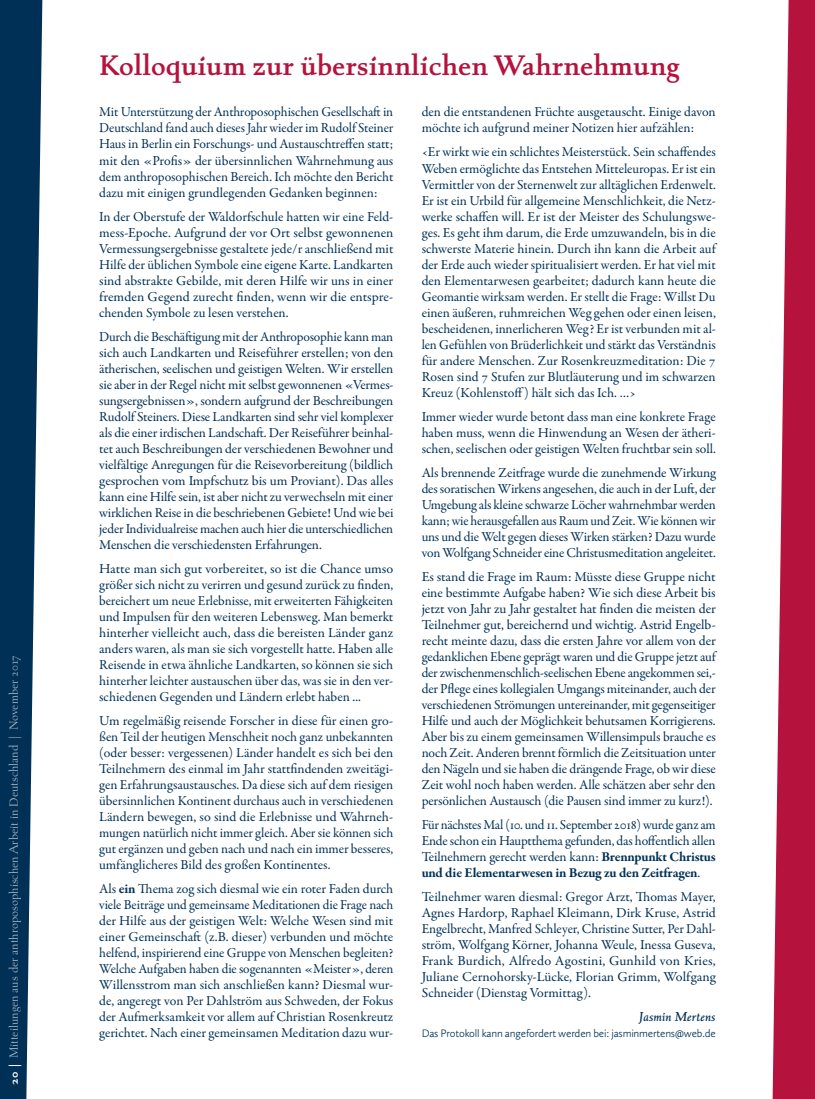
<style>
.page{position:relative;width:815px;height:1099px;background:#fff}
.page>*{position:absolute;margin:0;border:0;box-sizing:border-box;transform-origin:0 0}
.t1{font:600 30px "Albertan Pro";color:#b5123e}
.t2{font:13.75px/16px "Garamond Premr Pro";letter-spacing:-.005em;color:#003056;text-align:justify}
.t3{font:italic 500 13.75px "Albertan Pro";color:#003056}
.t4{font:300 12.5px "Albertan Pro";color:#b3c1cc}
.t5{font:300 11.25px "Calluna Sans";letter-spacing:-.015em;color:#003056}
.s1{font-weight:700;color:#fff}
.s2{font-weight:700}
</style>
<div class="page">
<svg style="left:0;top:0;width:43px;height:1098px;fill:#003056"></svg>
<svg style="left:773px;top:0;width:42px;height:1098px;fill:#b5123e"></svg>
<p class="t4" style="left:6px;top:1084px;width:431px;rotate:-90deg"><span class="s1">20 |</span> Mitteilungen aus der anthroposophischen Arbeit in Deutschland | November 2017</p>
<h1 class="t1" style="left:99px;top:46px;width:582px">Kolloquium zur übersinnlichen Wahrnehmung</h1>
<p class="t2" style="left:422px;top:104px;width:296px">den die entstandenen Früchte ausgetauscht. Einige davon möchte ich aufgrund meiner Notizen hier aufzählen:</p>
<p class="t2" style="left:422px;top:144px;width:296px">‹Er wirkt wie ein schlichtes Meisterstück. Sein schaffendes Weben ermöglichte das Entstehen Mitteleuropas. Er ist ein Vermittler von der Sternenwelt zur alltäglichen Erdenwelt.<br>Er ist ein Urbild für allgemeine Menschlichkeit, die Netz&shy;werke schaffen will. Er ist der Meister des Schulungswe&shy;ges. Es geht ihm darum, die Erde umzuwandeln, bis in die schwerste Materie hinein. Durch ihn kann die Arbeit auf der Erde auch wieder spiritualisiert werden. Er hat viel mit den Elementarwesen gearbeitet; dadurch kann heute die Geomantie wirksam werden. Er stellt die Frage: Willst Du einen äußeren, ruhmreichen Weg gehen oder einen leisen, bescheidenen, innerlicheren Weg? Er ist verbunden mit al&shy;len Gefühlen von Brüderlichkeit und stärkt das Verständnis für andere Menschen. Zur Rosenkreuzmeditation: Die 7<br>Rosen sind 7 Stufen zur Blutläuterung und im schwarzen Kreuz (Kohlenstoff) hält sich das Ich. …›</p>
<p class="t2" style="left:422px;top:408px;width:296px">Immer wieder wurde betont dass man eine konkrete Frage haben muss, wenn die Hinwendung an Wesen der ätheri&shy;schen, seelischen oder geistigen Welten fruchtbar sein soll.</p>
<p class="t2" style="left:422px;top:464px;width:296px">Als brennende Zeitfrage wurde die zunehmende Wirkung des soratischen Wirkens angesehen, die auch in der Luft, der Umgebung als kleine schwarze Löcher wahrnehmbar werden kann; wie herausgefallen aus Raum und Zeit. Wie können wir uns und die Welt gegen dieses Wirken stärken? Dazu wurde von Wolfgang Schneider eine Christusmeditation angeleitet.</p>
<p class="t2" style="left:422px;top:568px;width:296px">Es stand die Frage im Raum: Müsste diese Gruppe nicht eine bestimmte Aufgabe haben? Wie sich diese Arbeit bis jetzt von Jahr zu Jahr gestaltet hat finden die meisten der Teilnehmer gut, bereichernd und wichtig. Astrid Engelb&shy;recht meinte dazu, dass die ersten Jahre vor allem von der gedanklichen Ebene geprägt waren und die Gruppe jetzt auf der zwischenmenschlich-seelischen Ebene angekommen sei,- der Pflege eines kollegialen Umgangs miteinander, auch der verschiedenen Strömungen untereinander, mit gegenseitiger Hilfe und auch der Möglichkeit behutsamen Korrigierens.<br>Aber bis zu einem gemeinsamen Willensimpuls brauche es noch Zeit. Anderen brennt förmlich die Zeitsituation unter den Nägeln und sie haben die drängende Frage, ob wir diese Zeit wohl noch haben werden. Alle schätzen aber sehr den persönlichen Austausch (die Pausen sind immer zu kurz!).</p>
<p class="t2" style="left:422px;top:816px;width:296px">Für nächstes Mal (10. und 11. September 2018) wurde ganz am Ende schon ein Hauptthema gefunden, das hoffentlich allen Teilnehmern gerecht werden kann: <span class="s2">Brennpunkt Christus und die Elementarwesen in Bezug zu den Zeitfragen</span>.</p>
<p class="t2" style="left:422px;top:888px;width:296px">Teilnehmer waren diesmal: Gregor Arzt, Thomas Mayer, Agnes Hardorp, Raphael Kleimann, Dirk Kruse, Astrid Engelbrecht, Manfred Schleyer, Christine Sutter, Per Dahl&shy;ström, Wolfgang Körner, Johanna Weule, Inessa Guseva, Frank Burdich, Alfredo Agostini, Gunhild von Kries, Juliane Cernohorsky-Lücke, Florian Grimm, Wolfgang Schneider (Dienstag Vormittag).</p>
<p class="t3" style="left:639px;top:1007px;width:78px">Jasmin Mertens</p>
<p class="t5" style="left:422px;top:1026px;width:296px">Das Protokoll kann angefordert werden bei: jasminmertens@web.de</p>
<p class="t2" style="left:99px;top:104px;width:296px">Mit Unterstützung der Anthroposophischen Gesellschaft in Deutschland fand auch dieses Jahr wieder im Rudolf Steiner Haus in Berlin ein Forschungs- und Austauschtreffen statt; mit den «Profis» der übersinnlichen Wahrnehmung aus dem anthroposophischen Bereich. Ich möchte den Bericht dazu mit einigen grundlegenden Gedanken beginnen:</p>
<p class="t2" style="left:99px;top:208px;width:296px">In der Oberstufe der Waldorfschule hatten wir eine Feld&shy;mess-Epoche. Aufgrund der vor Ort selbst gewonnenen Vermessungsergebnisse gestaltete jede/r anschließend mit Hilfe der üblichen Symbole eine eigene Karte. Landkarten sind abstrakte Gebilde, mit deren Hilfe wir uns in einer fremden Gegend zurecht finden, wenn wir die entspre&shy;chenden Symbole zu lesen verstehen.</p>
<p class="t2" style="left:99px;top:328px;width:296px">Durch die Beschäftigung mit der Anthroposophie kann man sich auch Landkarten und Reiseführer erstellen; von den ätherischen, seelischen und geistigen Welten. Wir erstellen sie aber in der Regel nicht mit selbst gewonnenen «Vermes&shy;sungsergebnissen», sondern aufgrund der Beschreibungen Rudolf Steiners. Diese Landkarten sind sehr viel komplexer als die einer irdischen Landschaft. Der Reiseführer beinhal&shy;tet auch Beschreibungen der verschiedenen Bewohner und vielfältige Anregungen für die Reisevorbereitung (bildlich gesprochen vom Impfschutz bis um Proviant). Das alles kann eine Hilfe sein, ist aber nicht zu verwechseln mit einer wirklichen Reise in die beschriebenen Gebiete! Und wie bei jeder Individualreise machen auch hier die unterschiedlichen Menschen die verschiedensten Erfahrungen.</p>
<p class="t2" style="left:99px;top:560px;width:296px">Hatte man sich gut vorbereitet, so ist die Chance umso größer sich nicht zu verirren und gesund zurück zu finden, bereichert um neue Erlebnisse, mit erweiterten Fähigkeiten und Impulsen für den weiteren Lebensweg. Man bemerkt hinterher vielleicht auch, dass die bereisten Länder ganz anders waren, als man sie sich vorgestellt hatte. Haben alle Reisende in etwa ähnliche Landkarten, so können sie sich hinterher leichter austauschen über das, was sie in den ver&shy;schiedenen Gegenden und Ländern erlebt haben ...</p>
<p class="t2" style="left:99px;top:712px;width:296px">Um regelmäßig reisende Forscher in diese für einen gro&shy;ßen Teil der heutigen Menschheit noch ganz unbekannten (oder besser: vergessenen) Länder handelt es sich bei den Teilnehmern des einmal im Jahr stattfindenden zweitägi&shy;gen Erfahrungsaustausches. Da diese sich auf dem riesigen übersinnlichen Kontinent durchaus auch in verschiedenen Ländern bewegen, so sind die Erlebnisse und Wahrneh&shy;mungen natürlich nicht immer gleich. Aber sie können sich gut ergänzen und geben nach und nach ein immer besseres, umfänglicheres Bild des großen Kontinentes.</p>
<p class="t2" style="left:99px;top:880px;width:296px">Als <span class="s2">ein</span> Thema zog sich diesmal wie ein roter Faden durch viele Beiträge und gemeinsame Meditationen die Frage nach der Hilfe aus der geistigen Welt: Welche Wesen sind mit einer Gemeinschaft (z.B. dieser) verbunden und möchte helfend, inspirierend eine Gruppe von Menschen begleiten?<br>Welche Aufgaben haben die sogenannten «Meister», deren Willensstrom man sich anschließen kann? Diesmal wur&shy;de, angeregt von Per Dahlström aus Schweden, der Fokus der Aufmerksamkeit vor allem auf Christian Rosenkreutz gerichtet. Nach einer gemeinsamen Meditation dazu wur-</p>
</div>
